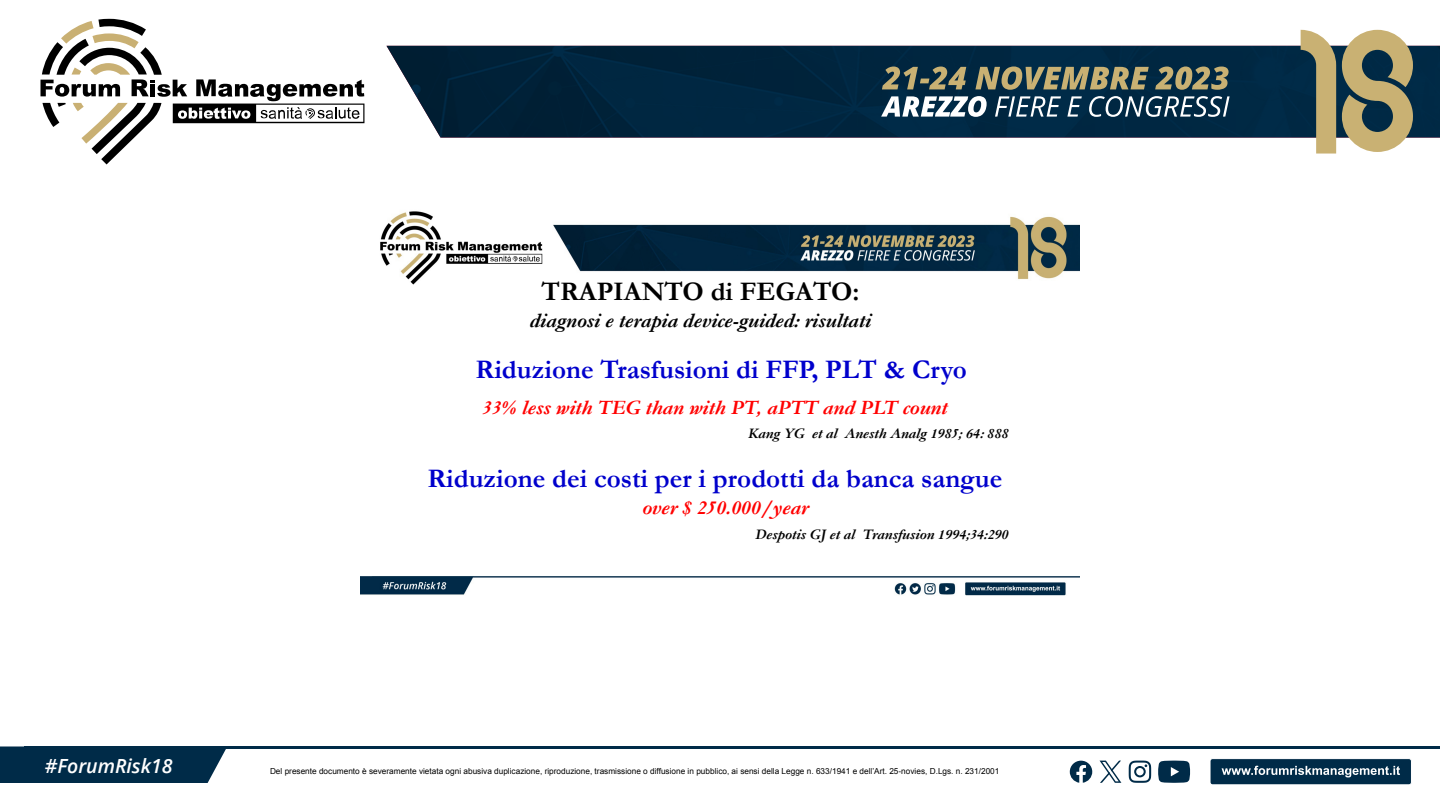
<style>
.page{position:relative;width:1440px;height:810px;background:#fff}
.page>*{position:absolute;margin:0;border:0;box-sizing:border-box;transform-origin:0 0}
.t1{font:700 27px "Garamond";color:#00c}
.t2{font:700 27px "Garamond";color:#000}
.t3{font:italic 700 21px "Garamond";color:#f00}
.t4{font:italic 700 21px "Garamond";color:#000}
.t5{font:italic 600 19.5px "Open Sans";color:#fff}
.t6{font:italic 700 15px "Garamond";color:#000}
.t7{font:8.25px "Arial";color:#000}
.s1{font-weight:400;font-size:21px;color:#fff}
</style>
<div class="page">
<div style="left:0;top:746px;width:226px;height:37px;background:#002b48"></div>
<div style="left:1210px;top:759px;width:201px;height:26px;background:#002b48;border-radius:3px"></div>
<div style="left:1210px;top:758px;width:202px;height:27px;border:1px solid #fff;border-radius:3px"></div>
<svg style="left:1222px;top:766px;width:178px;height:11px"></svg>
<hr style="left:24px;top:746px;width:1416px;height:3px;background:#002b48">
<img style="left:386px;top:46px;width:1054px;height:92px">
<svg style="left:1342px;top:30px;width:71px;height:122px;background:#9a9575"></svg>
<svg style="left:1301px;top:30px;width:35px;height:124px;background:#929074"></svg>
<svg style="left:40px;top:19px;width:324px;height:145px"></svg>
<svg style="left:881px;top:96px;width:349px;height:21px"></svg>
<svg style="left:882px;top:66px;width:347px;height:24px;background:#656c5b"></svg>
<svg style="left:1129px;top:761px;width:22px;height:22px"></svg>
<svg style="left:1158px;top:761px;width:32px;height:22px"></svg>
<svg style="left:1070px;top:761px;width:22px;height:22px"></svg>
<svg style="left:1100px;top:761px;width:21px;height:22px"></svg>
<img style="left:360px;top:211px;width:720px;height:385px">
<h1 class="t2" style="left:542px;top:273px;width:319px">TRAPIANTO di FEGATO:</h1>
<h2 class="t4" style="left:530px;top:307px;width:343px">diagnosi e terapia device-guided: risultati</h2>
<h1 class="t1" style="left:463px;top:351px;width:506px"><span class="s1">•</span> Riduzione Trasfusioni di FFP, PLT &amp; Cryo</h1>
<h2 class="t3" style="left:482px;top:394px;width:467px">33% less with TEG than with PT, aPTT and PLT count</h2>
<h3 class="t6" style="left:748px;top:424px;width:262px">Kang YG et al Anesth Analg 1985; 64: 888</h3>
<h1 class="t1" style="left:427px;top:461px;width:577px">Riduzione dei costi per i prodotti da banca sangue</h1>
<h2 class="t3" style="left:642px;top:495px;width:168px">over $ 250.000/year</h2>
<h3 class="t6" style="left:755px;top:525px;width:255px">Despotis GJ et al Transfusion 1994;34:290</h3>
<h3 class="t5" style="left:45px;top:752px;width:129px">#ForumRisk18</h3>
<p class="t7" style="left:270px;top:766px;width:731px">Del presente documento è severamente vietata ogni abusiva duplicazione, riproduzione, trasmissione o diffusione in pubblico, ai sensi della Legge n. 633/1941 e dell’Art. 25-novies, D.Lgs. n. 231/2001</p>
</div>
